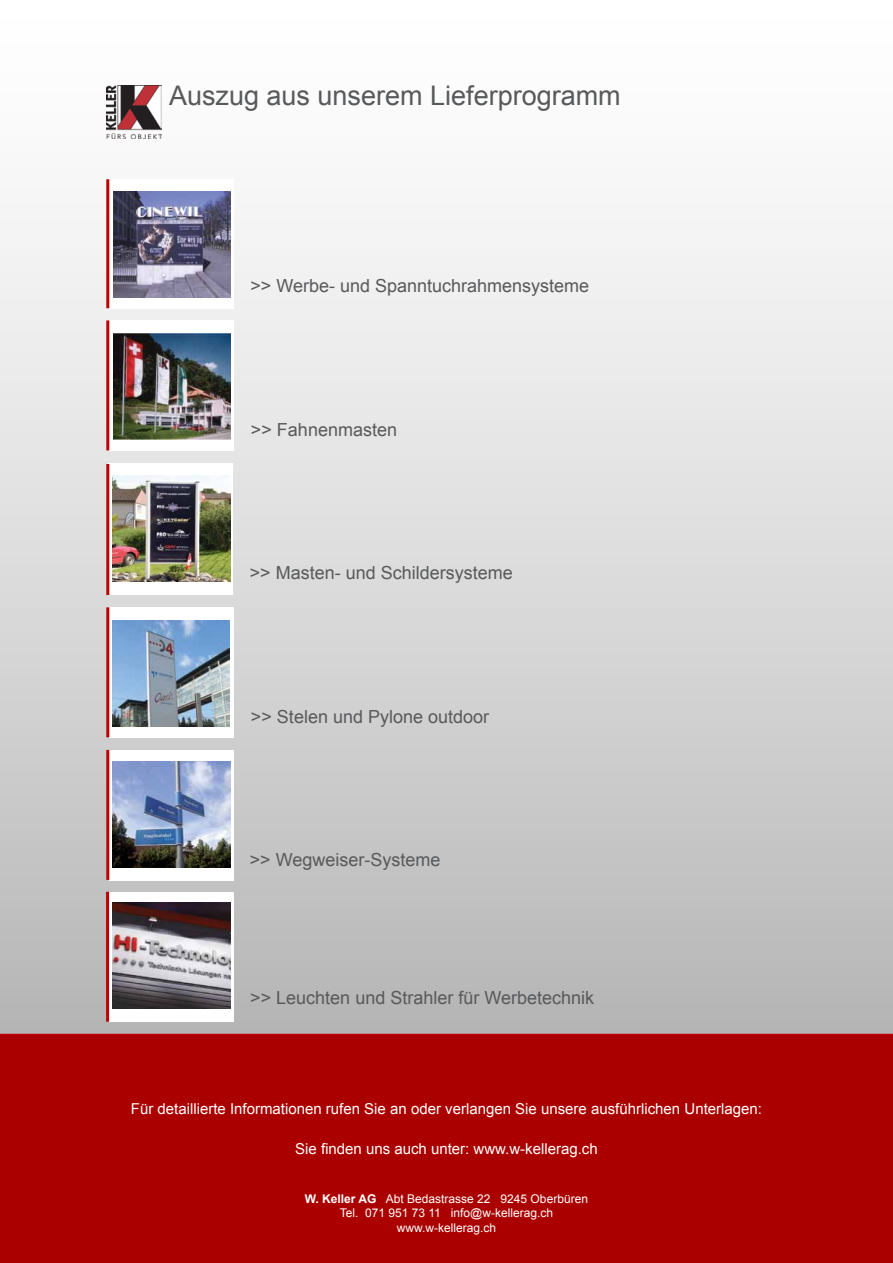
<style>
.page{position:relative;width:893px;height:1263px;background:#fff}
.page>*{position:absolute;margin:0;border:0;box-sizing:border-box;transform-origin:0 0}
.t1{font:27px "Arial";color:#58595b}
.t2{font:18px "Arial";color:#58595b}
.t3{font:15px "Arial";color:#fff}
.t4{font:12px/14.4px "Arial";color:#fff;text-align:center}
.s1{font-weight:700}
</style>
<div class="page">
<div style="left:0;top:0;width:893px;height:1040px;background:linear-gradient(to bottom,#fff,#b7b7b7)"></div>
<svg style="left:106px;top:138px;width:56px;height:2px"></svg>
<img style="left:106px;top:85px;width:56px;height:53px">
<div style="left:0;top:1034px;width:893px;height:229px;background:#a00"></div>
<div style="left:109px;top:321px;width:125px;height:130px;background:#fff"></div>
<hr style="left:106px;top:320px;width:3px;height:130px;background:#be0000">
<img style="left:113px;top:333px;width:118px;height:107px">
<div style="left:109px;top:464px;width:124px;height:131px;background:#fff"></div>
<hr style="left:106px;top:464px;width:3px;height:131px;background:#be0000">
<img style="left:112px;top:475px;width:118px;height:107px">
<div style="left:110px;top:607px;width:124px;height:130px;background:#fff"></div>
<hr style="left:106px;top:607px;width:3px;height:130px;background:#be0000">
<img style="left:112px;top:620px;width:118px;height:106px">
<div style="left:109px;top:179px;width:125px;height:129px;background:#fff"></div>
<hr style="left:106px;top:179px;width:3px;height:129px;background:#be0000">
<img style="left:113px;top:191px;width:118px;height:106px">
<div style="left:109px;top:892px;width:125px;height:130px;background:#fff"></div>
<hr style="left:106px;top:892px;width:3px;height:130px;background:#be0000">
<img style="left:112px;top:903px;width:118px;height:106px">
<div style="left:110px;top:750px;width:124px;height:130px;background:#fff"></div>
<hr style="left:106px;top:750px;width:3px;height:130px;background:#be0000">
<img style="left:113px;top:761px;width:117px;height:107px">
<h1 class="t1" style="left:169px;top:78px;width:453px">Auszug aus unserem Lieferprogramm</h1>
<p class="t2" style="left:250px;top:274px;width:340px">&gt;&gt; Werbe- und Spanntuchrahmensysteme</p>
<p class="t2" style="left:251px;top:417px;width:148px">&gt;&gt; Fahnenmasten</p>
<p class="t2" style="left:250px;top:561px;width:265px">&gt;&gt; Masten- und Schildersysteme</p>
<p class="t2" style="left:251px;top:705px;width:240px">&gt;&gt; Stelen und Pylone outdoor</p>
<p class="t2" style="left:250px;top:848px;width:192px">&gt;&gt; Wegweiser-Systeme</p>
<p class="t2" style="left:250px;top:986px;width:345px">&gt;&gt; Leuchten und Strahler für Werbetechnik</p>
<p class="t3" style="left:131px;top:1099px;width:633px">Für detaillierte Informationen rufen Sie an oder verlangen Sie unsere ausführlichen Unterlagen:</p>
<p class="t3" style="left:295px;top:1139px;width:304px">Sie finden uns auch unter: www.w-kellerag.ch</p>
<p class="t4" style="left:305px;top:1192px;width:285px"><span class="s1">W. Keller AG</span> Abt Bedastrasse 22 9245 Oberbüren<br>Tel. 071 951 73 11 info@w-kellerag.ch www.w-kellerag.ch</p>
</div>
